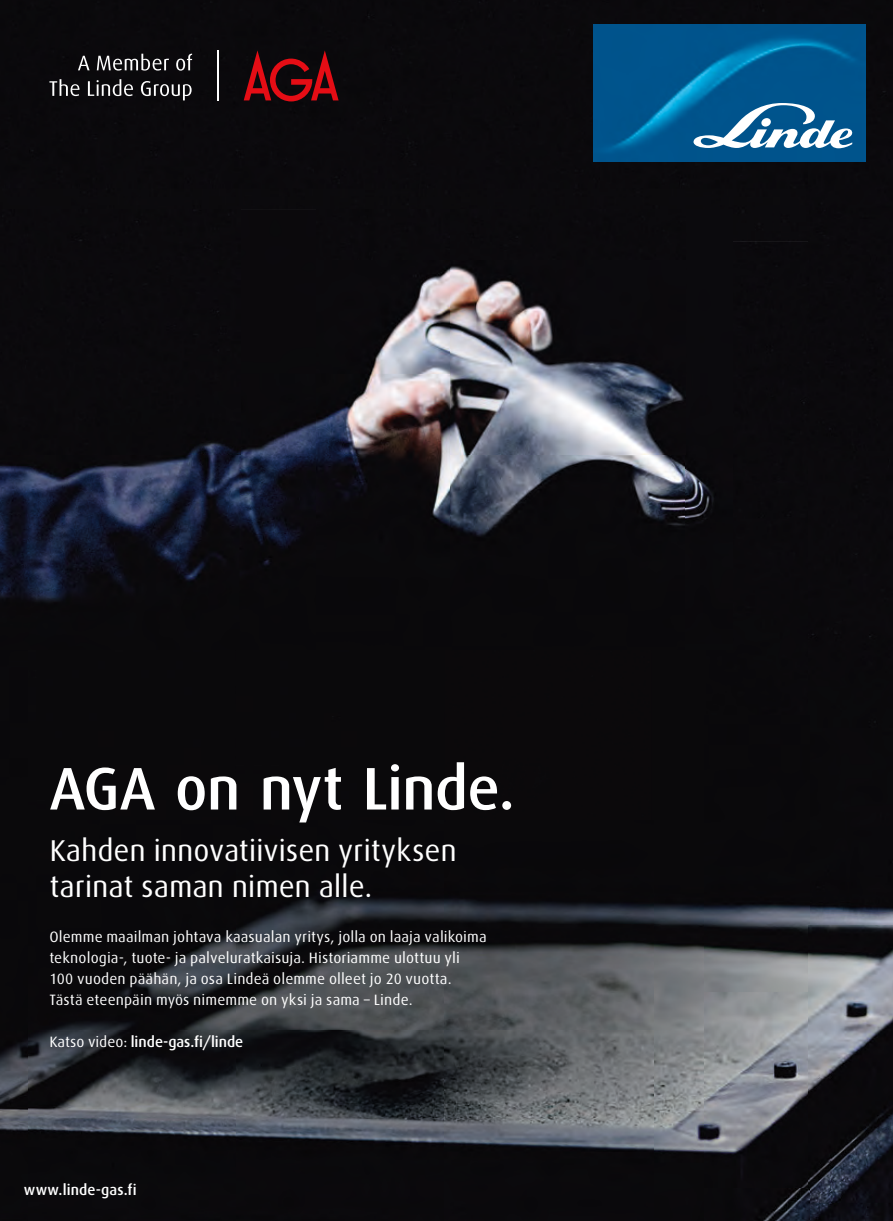
<style>
.page{position:relative;width:893px;height:1221px;background:#fff}
.page>*{position:absolute;margin:0;border:0;box-sizing:border-box;transform-origin:0 0}
.t1{font:500 60.15px "Linde Dax OT";letter-spacing:-.01em;color:#fff}
.t2{font:30.15px/36.2px "Linde Dax OT";letter-spacing:-.005em;color:#fff}
.t3{font:15px/21px "Linde Dax OT";letter-spacing:.005em;color:#fff}
.t4{font:500 15px "Linde Dax OT";color:#fff}
.s1{font-weight:400}
</style>
<div class="page">
<div style="left:0;top:0;width:809px;height:241px;background:#0b090c"></div>
<img style="left:809px;top:0;width:84px;height:1220px">
<img style="left:0;top:649px;width:705px;height:571px">
<img style="left:705px;top:241px;width:104px;height:979px">
<hr style="left:217px;top:50px;width:2px;height:50px;background:#fff">
<svg style="left:244px;top:50px;width:95px;height:51px;background:#560a0f"></svg>
<svg style="left:78px;top:56px;width:12px;height:14px"></svg>
<svg style="left:97px;top:54px;width:72px;height:17px"></svg>
<svg style="left:176px;top:54px;width:16px;height:17px"></svg>
<svg style="left:49px;top:79px;width:31px;height:17px"></svg>
<svg style="left:88px;top:79px;width:45px;height:17px"></svg>
<svg style="left:141px;top:81px;width:51px;height:19px"></svg>
<img style="left:345px;top:210px;width:387px;height:439px">
<img style="left:0;top:210px;width:345px;height:439px">
<img style="left:345px;top:649px;width:105px;height:1px">
<img style="left:594px;top:25px;width:272px;height:136px">
<svg style="left:693px;top:103px;width:160px;height:45px"></svg>
<h1 class="t1" style="left:49px;top:749px;width:467px">AGA on nyt Linde.</h1>
<h2 class="t2" style="left:49px;top:831px;width:409px">Kahden innovatiivisen yrityksen tarinat saman nimen alle.</h2>
<p class="t3" style="left:49px;top:925px;width:439px">Olemme maailman johtava kaasualan yritys, jolla on laaja valikoima teknologia-, tuote- ja palveluratkaisuja. Historiamme ulottuu yli 100 vuoden päähän, ja osa Lindeä olemme olleet jo 20 vuotta.<br>Tästä eteenpäin myös nimemme on yksi ja sama – Linde.</p>
<p class="t4" style="left:49px;top:1032px;width:195px"><span class="s1">Katso video:</span> linde-gas.fi/linde</p>
<p class="t4" style="left:24px;top:1179px;width:114px">www.linde-gas.fi</p>
</div>
